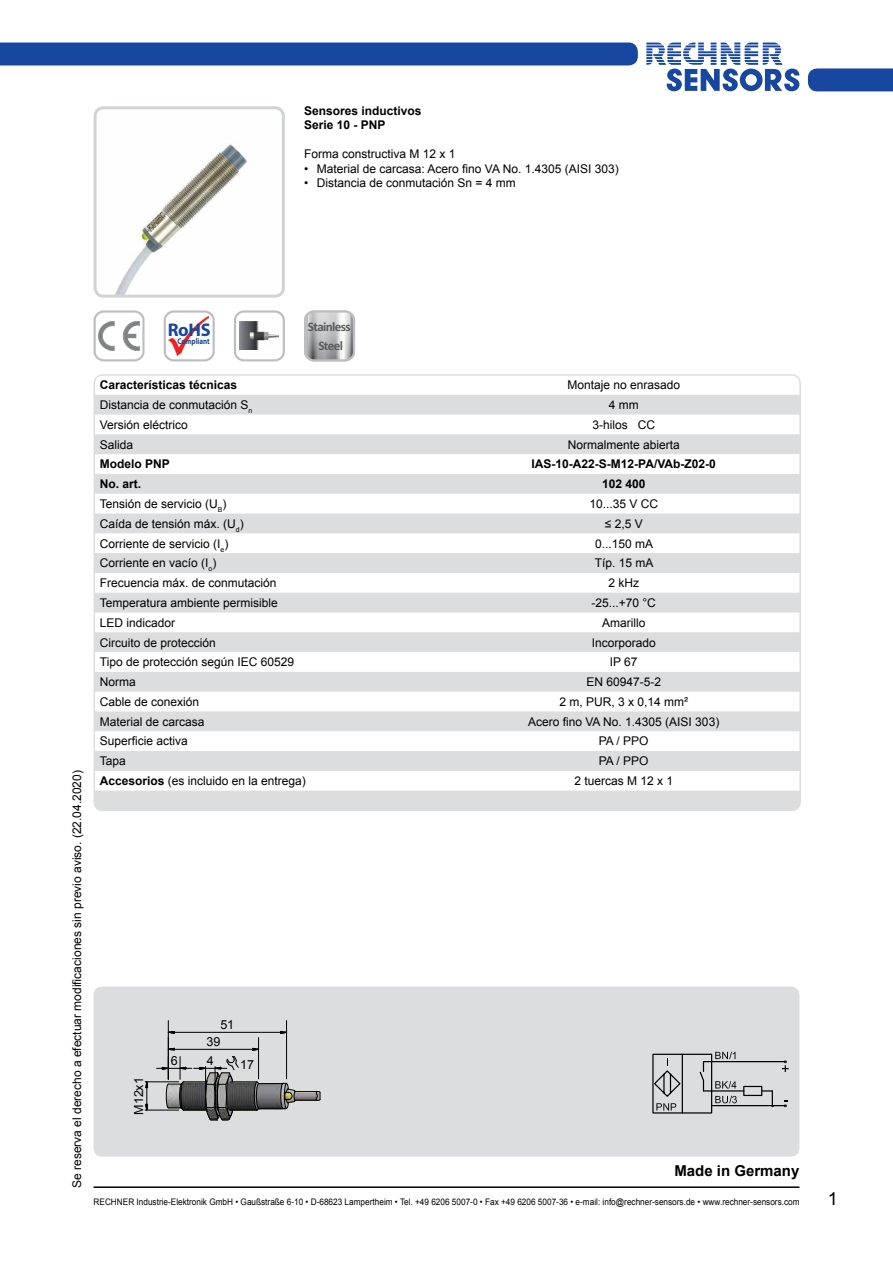
<style>
.page{position:relative;width:893px;height:1263px;background:#fff}
.page>*{position:absolute;margin:0;border:0;box-sizing:border-box;transform-origin:0 0}
.t1{font:700 18.3px "Myriad Pro";color:#17479e}
.t2{font:18px "Arial";color:#000}
.t3{font:700 15px "Arial";color:#000}
.t4{font:700 13.05px/18.1px "Calibri";letter-spacing:-.045em;color:#58595b;text-align:center}
.t5{font:12.45px "Arial";color:#000}
.t6{font:12px "Arial";color:#000}
.t7{font:700 12px/14.4px "Arial";color:#000}
.t8{font:9px "Arial";color:#000;scale:.91 1}
.t9{font:700 8.4px "Myriad Pro";color:#17479e;scale:.82 1}
.s1{font-weight:700}
</style>
<div class="page">
<svg style="left:646px;top:43px;width:153px;height:48px"></svg>
<div style="left:808px;top:68px;width:85px;height:23px;background:#17479e"></div>
<hr style="left:94px;top:1186px;width:705px;height:2px;background:#000">
<div style="left:0;top:43px;width:638px;height:22px;background:#17479e"></div>
<img style="left:98px;top:110px;width:183px;height:184px">
<div style="left:94px;top:106px;width:191px;height:192px;border:3px solid #d1d3d4;border-radius:9px"></div>
<div style="left:94px;top:986px;width:705px;height:171px;background:#dcddde;border-radius:9px"></div>
<div style="left:94px;top:310px;width:51px;height:51px;border:2px solid #bcbec0;border-radius:9px"></div>
<svg style="left:98px;top:321px;width:42px;height:30px"></svg>
<div style="left:164px;top:310px;width:51px;height:51px;border:2px solid #bcbec0;border-radius:9px"></div>
<img style="left:168px;top:316px;width:40px;height:40px">
<div style="left:234px;top:310px;width:51px;height:51px;border:2px solid #bcbec0;border-radius:9px"></div>
<img style="left:240px;top:322px;width:39px;height:27px">
<svg style="left:652px;top:1051px;width:137px;height:63px"></svg>
<svg style="left:304px;top:310px;width:51px;height:51px;background:#bfc1c3"></svg>
<svg style="left:167px;top:1048px;width:8px;height:2px"></svg>
<svg style="left:252px;top:1048px;width:8px;height:2px"></svg>
<hr style="left:174px;top:1049px;width:79px;height:1px;background:#000">
<hr style="left:258px;top:1037px;width:1px;height:42px;background:#000">
<svg style="left:167px;top:1031px;width:8px;height:2px"></svg>
<svg style="left:280px;top:1031px;width:8px;height:2px"></svg>
<hr style="left:174px;top:1032px;width:107px;height:1px;background:#000">
<hr style="left:286px;top:1020px;width:1px;height:59px;background:#000">
<hr style="left:168px;top:1020px;width:1px;height:59px;background:#000">
<svg style="left:146px;top:1082px;width:2px;height:28px"></svg>
<hr style="left:145px;top:1081px;width:34px;height:1px;background:#000">
<hr style="left:145px;top:1110px;width:34px;height:1px;background:#000">
<svg style="left:157px;top:1056px;width:164px;height:64px"></svg>
<svg style="left:94px;top:395px;width:704px;height:415px;fill:#dfdfe0"></svg>
<div style="left:94px;top:374px;width:707px;height:437px;border:2px solid #dcddde;border-radius:9px"></div>
<p class="t7" style="left:304px;top:104px;width:119px">Sensores inductivos<br>Serie 10 - PNP</p>
<p class="t6" style="left:304px;top:146px;width:153px">Forma constructiva M 12 x 1</p>
<p class="t6" style="left:304px;top:161px;width:316px">• Material de carcasa: Acero fino VA No. 1.4305 (AISI 303)</p>
<p class="t6" style="left:304px;top:175px;width:213px">• Distancia de conmutación Sn = 4 mm</p>
<h1 class="t1" style="left:168px;top:318px;width:44px">RoHS</h1>
<p class="t4" style="left:308px;top:318px;width:44px">Stainless<br>Steel</p>
<p class="t9" style="left:178px;top:335px;width:41px">Compliant</p>
<p class="t6" style="left:69px;top:1188px;width:419px;rotate:-90deg">Se reserva el derecho a efectuar modificaciones sin previo aviso. (22.04.2020)</p>
<p class="t7" style="left:100px;top:378px;width:139px">Características técnicas</p>
<p class="t6" style="left:567px;top:377px;width:114px">Montaje no enrasado</p>
<p class="t6" style="left:100px;top:397px;width:154px">Distancia de conmutación S<sub>n</sub></p>
<p class="t6" style="left:609px;top:397px;width:31px">4 mm</p>
<p class="t6" style="left:100px;top:417px;width:90px">Versión eléctrico</p>
<p class="t6" style="left:592px;top:417px;width:64px">3-hilos CC</p>
<p class="t6" style="left:100px;top:436px;width:35px">Salida</p>
<p class="t6" style="left:568px;top:436px;width:114px">Normalmente abierta</p>
<p class="t7" style="left:100px;top:457px;width:72px">Modelo PNP</p>
<p class="t7" style="left:532px;top:457px;width:186px">IAS-10-A22-S-M12-PA/VAb-Z02-0</p>
<p class="t7" style="left:100px;top:477px;width:43px">No. art.</p>
<p class="t7" style="left:602px;top:477px;width:45px">102 400</p>
<p class="t6" style="left:100px;top:496px;width:128px">Tensión de servicio (U<sub>B</sub>)</p>
<p class="t6" style="left:589px;top:496px;width:70px">10...35 V CC</p>
<p class="t6" style="left:100px;top:516px;width:145px">Caída de tensión máx. (U<sub>d</sub>)</p>
<p class="t6" style="left:605px;top:516px;width:39px">≤ 2,5 V</p>
<p class="t6" style="left:100px;top:535px;width:130px">Corriente de servicio (I<sub>e</sub>)</p>
<p class="t6" style="left:595px;top:535px;width:60px">0...150 mA</p>
<p class="t6" style="left:100px;top:555px;width:118px">Corriente en vacío (I<sub>o</sub>)</p>
<p class="t6" style="left:595px;top:555px;width:60px">Típ. 15 mA</p>
<p class="t6" style="left:100px;top:575px;width:178px">Frecuencia máx. de conmutación</p>
<p class="t6" style="left:608px;top:575px;width:32px">2 kHz</p>
<p class="t6" style="left:100px;top:595px;width:180px">Temperatura ambiente permisible</p>
<p class="t6" style="left:591px;top:595px;width:66px">-25...+70 °C</p>
<p class="t6" style="left:100px;top:615px;width:77px">LED indicador</p>
<p class="t6" style="left:602px;top:615px;width:45px">Amarillo</p>
<p class="t6" style="left:100px;top:634px;width:118px">Circuito de protección</p>
<p class="t6" style="left:592px;top:634px;width:66px">Incorporado</p>
<p class="t6" style="left:100px;top:654px;width:196px">Tipo de protección según IEC 60529</p>
<p class="t6" style="left:610px;top:654px;width:29px">IP 67</p>
<p class="t6" style="left:100px;top:674px;width:37px">Norma</p>
<p class="t6" style="left:586px;top:674px;width:76px">EN 60947-5-2</p>
<p class="t6" style="left:100px;top:694px;width:101px">Cable de conexión</p>
<p class="t6" style="left:559px;top:694px;width:130px">2 m, PUR, 3 x 0,14 mm²</p>
<p class="t6" style="left:100px;top:714px;width:106px">Material de carcasa</p>
<p class="t6" style="left:528px;top:714px;width:193px">Acero fino VA No. 1.4305 (AISI 303)</p>
<p class="t6" style="left:100px;top:733px;width:90px">Superficie activa</p>
<p class="t6" style="left:599px;top:733px;width:51px">PA / PPO</p>
<p class="t6" style="left:100px;top:753px;width:28px">Tapa</p>
<p class="t6" style="left:599px;top:753px;width:51px">PA / PPO</p>
<p class="t6" style="left:100px;top:773px;width:208px"><span class="s1">Accesorios</span> (es incluido en la entrega)</p>
<p class="t6" style="left:574px;top:773px;width:100px">2 tuercas M 12 x 1</p>
<p class="t5" style="left:221px;top:1016px;width:15px">51</p>
<p class="t5" style="left:131px;top:1114px;width:39px;rotate:-90deg">M x1</p>
<p class="t5" style="left:131px;top:1104px;width:15px;rotate:-90deg">12</p>
<p class="t5" style="left:171px;top:1052px;width:9px">6</p>
<p class="t5" style="left:207px;top:1033px;width:16px">39</p>
<p class="t5" style="left:207px;top:1052px;width:9px">4</p>
<p class="t5" style="left:240px;top:1056px;width:16px">17</p>
<p class="t3" style="left:674px;top:1161px;width:127px">Made in Germany</p>
<p class="t8" style="left:94px;top:1196px;width:777px">RECHNER Industrie-Elektronik GmbH • Gaußstraße 6-10 • D-68623 Lampertheim • Tel. +49 6206 5007-0 • Fax +49 6206 5007-36 • e-mail: info@rechner-sensors.de • www.rechner-sensors.com</p>
<h2 class="t2" style="left:828px;top:1187px;width:12px">1</h2>
</div>
